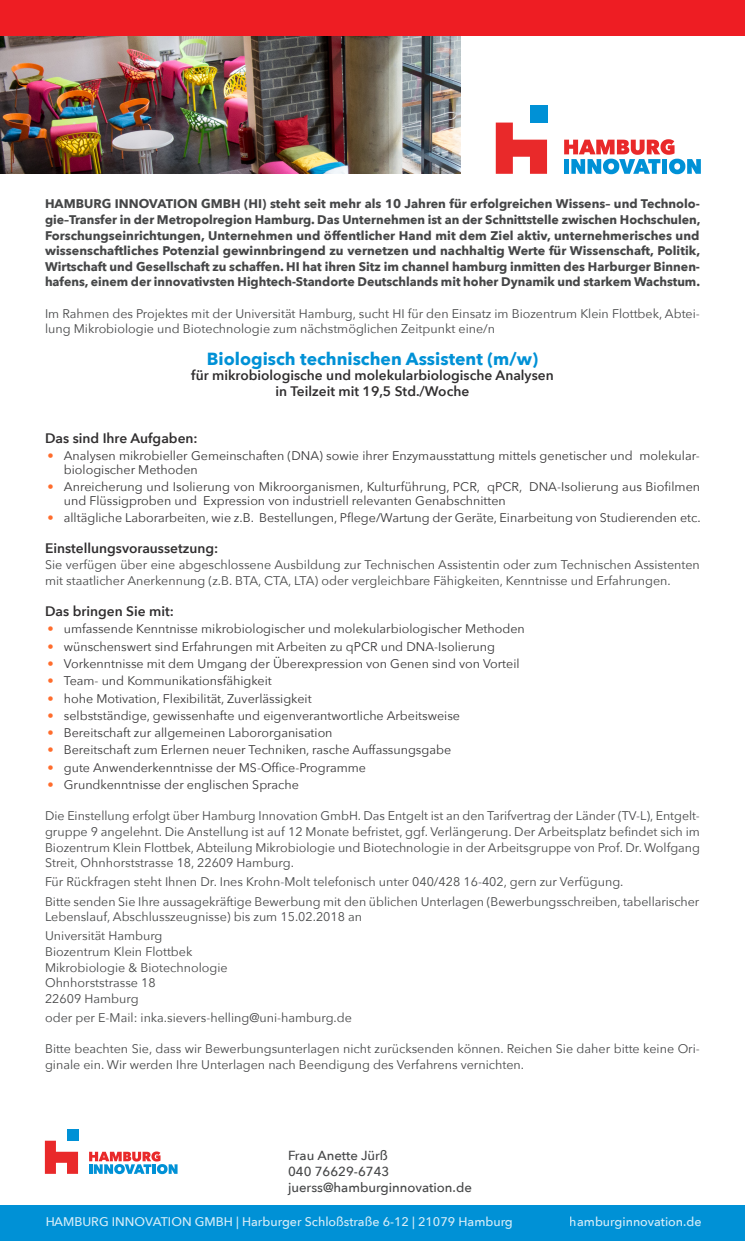
<style>
.page{position:relative;width:745px;height:1241px;background:#fff}
.page>*{position:absolute;margin:0;border:0;box-sizing:border-box;transform-origin:0 0}
.Stelle{font:700 17.5px "Avenir Next";color:#0091d6}
.Stelle-2{font:600 13.75px "Avenir Next";color:#312f30}
.subline{font:600 13.75px "Avenir Next";color:#312f30}
.Kontakt{font:500 13.12px "Avenir Next";color:#454647}
.Info{font:12.5px/15.6px "Avenir Next";color:#454647}
.t1{font:12.5px/13.8px "Avenir Next";color:#363536}
.Fließtext{font:700 12.5px/15.6px "Avenir Next";letter-spacing:-.005em;color:#454647;text-align:justify}
.Fließtext-2{font:12.5px/15.6px "Avenir Next";color:#454647}
.t2{font:500 12.5px "Avenir Next";color:#fff}
.s1{color:#ff6c2c}
</style>
<div class="page">
<img style="left:0;top:35px;width:459px;height:139px">
<svg style="left:564px;top:139px;width:136px;height:35px"></svg>
<svg style="left:495px;top:122px;width:51px;height:52px"></svg>
<div style="left:529px;top:105px;width:17px;height:17px;background:#0091d6"></div>
<div style="left:0;top:1205px;width:744px;height:35px;background:#0091d6"></div>
<div style="left:0;top:0;width:744px;height:35px;background:#ee1d23"></div>
<svg style="left:89px;top:1151px;width:88px;height:22px"></svg>
<svg style="left:45px;top:1140px;width:33px;height:33px"></svg>
<div style="left:67px;top:1129px;width:11px;height:11px;background:#0091d6"></div>
<p class="Fließtext" style="left:45px;top:196px;width:656px">HAMBURG INNOVATION GMBH (HI) steht seit mehr als 10 Jahren für erfolgreichen Wissens– und Technolo&shy;gie–Transfer in der Metropolregion Hamburg. Das Unternehmen ist an der Schnittstelle zwischen Hochschulen, Forschungseinrichtungen, Unternehmen und öffentlicher Hand mit dem Ziel aktiv, unternehmerisches und wissenschaftliches Potenzial gewinnbringend zu vernetzen und nachhaltig Werte für Wissenschaft, Politik, Wirtschaft und Gesellschaft zu schaffen. HI hat ihren Sitz im channel hamburg inmitten des Harburger Binnen&shy;hafens, einem der innovativsten Hightech-Standorte Deutschlands mit hoher Dynamik und starkem Wachstum.</p>
<p class="Fließtext-2" style="left:45px;top:305px;width:656px">Im Rahmen des Projektes mit der Universität Hamburg, sucht HI für den Einsatz im Biozentrum Klein Flottbek, Abtei&shy;lung Mikrobiologie und Biotechnologie zum nächstmöglichen Zeitpunkt eine/n</p>
<p class="Stelle" style="left:207px;top:343px;width:332px">Biologisch technischen Assistent (m/w)</p>
<p class="Stelle-2" style="left:191px;top:363px;width:363px">für mikrobiologische und molekularbiologische Analysen</p>
<p class="Stelle-2" style="left:275px;top:379px;width:195px">in Teilzeit mit 19,5 Std./Woche</p>
<p class="subline" style="left:45px;top:426px;width:154px">Das sind Ihre Aufgaben:</p>
<p class="t1" style="left:64px;top:448px;width:637px;text-indent:-16px"><span class="s1">•</span> Analysen mikrobieller Gemeinschaften (DNA) sowie ihrer Enzymausstattung mittels genetischer und molekular&shy;biologischer Methoden</p>
<p class="t1" style="left:64px;top:479px;width:637px;text-indent:-16px"><span class="s1">•</span> Anreicherung und Isolierung von Mikroorganismen, Kulturführung, PCR, qPCR, DNA-Isolierung aus Biofilmen und Flüssigproben und Expression von industriell relevanten Genabschnitten</p>
<p class="t1" style="left:48px;top:510px;width:654px"><span class="s1">•</span> alltägliche Laborarbeiten, wie z.B. Bestellungen, Pflege/Wartung der Geräte, Einarbeitung von Studierenden etc.</p>
<p class="subline" style="left:45px;top:537px;width:174px">Einstellungsvoraussetzung:</p>
<p class="Info" style="left:45px;top:556px;width:656px">Sie verfügen über eine abgeschlossene Ausbildung zur Technischen Assistentin oder zum Technischen Assistenten mit staatlicher Anerkennung (z.B. BTA, CTA, LTA) oder vergleichbare Fähigkeiten, Kenntnisse und Erfahrungen.</p>
<p class="subline" style="left:45px;top:599px;width:130px">Das bringen Sie mit:</p>
<p class="t1" style="left:48px;top:621px;width:478px"><span class="s1">•</span> umfassende Kenntnisse mikrobiologischer und molekularbiologischer Methoden</p>
<p class="t1" style="left:48px;top:638px;width:448px"><span class="s1">•</span> wünschenswert sind Erfahrungen mit Arbeiten zu qPCR und DNA-Isolierung</p>
<p class="t1" style="left:48px;top:656px;width:473px"><span class="s1">•</span> Vorkenntnisse mit dem Umgang der Überexpression von Genen sind von Vorteil</p>
<p class="t1" style="left:48px;top:673px;width:225px"><span class="s1">•</span> Team- und Kommunikationsfähigkeit</p>
<p class="t1" style="left:48px;top:690px;width:265px"><span class="s1">•</span> hohe Motivation, Flexibilität, Zuverlässigkeit</p>
<p class="t1" style="left:48px;top:708px;width:414px"><span class="s1">•</span> selbstständige, gewissenhafte und eigenverantwortliche Arbeitsweise</p>
<p class="t1" style="left:48px;top:725px;width:286px"><span class="s1">•</span> Bereitschaft zur allgemeinen Labororganisation</p>
<p class="t1" style="left:48px;top:742px;width:405px"><span class="s1">•</span> Bereitschaft zum Erlernen neuer Techniken, rasche Auffassungsgabe</p>
<p class="t1" style="left:48px;top:759px;width:320px"><span class="s1">•</span> gute Anwenderkenntnisse der MS-Office-Programme</p>
<p class="t1" style="left:48px;top:777px;width:253px"><span class="s1">•</span> Grundkenntnisse der englischen Sprache</p>
<p class="Info" style="left:45px;top:807px;width:656px;text-align:justify">Die Einstellung erfolgt über Hamburg Innovation GmbH. Das Entgelt ist an den Tarifvertrag der Länder (TV-L), Entgelt&shy;gruppe 9 angelehnt. Die Anstellung ist auf 12 Monate befristet, ggf. Verlängerung. Der Arbeitsplatz befindet sich im Biozentrum Klein Flottbek, Abteilung Mikrobiologie und Biotechnologie in der Arbeitsgruppe von Prof. Dr. Wolfgang Streit, Ohnhorststrasse 18, 22609 Hamburg.</p>
<p class="Info" style="left:45px;top:873px;width:579px">Für Rückfragen steht Ihnen Dr. Ines Krohn-Molt telefonisch unter 040/428 16-402, gern zur Verfügung.</p>
<p class="Info" style="left:45px;top:892px;width:655px">Bitte senden Sie Ihre aussagekräftige Bewerbung mit den üblichen Unterlagen (Bewerbungsschreiben, tabellarischer<br>Lebenslauf, Abschlusszeugnisse) bis zum 15.02.2018 an</p>
<p class="Info" style="left:45px;top:927px;width:119px">Universität Hamburg</p>
<p class="Info" style="left:45px;top:943px;width:149px">Biozentrum Klein Flottbek</p>
<p class="Info" style="left:45px;top:958px;width:184px">Mikrobiologie &amp; Biotechnologie</p>
<p class="Info" style="left:45px;top:974px;width:112px">Ohnhorststrasse 18</p>
<p class="Info" style="left:45px;top:990px;width:95px">22609 Hamburg</p>
<p class="Info" style="left:45px;top:1009px;width:308px">oder per E-Mail: inka.sievers-helling@uni-hamburg.de</p>
<p class="Info" style="left:45px;top:1040px;width:656px">Bitte beachten Sie, dass wir Bewerbungsunterlagen nicht zurücksenden können. Reichen Sie daher bitte keine Ori&shy;ginale ein. Wir werden Ihre Unterlagen nach Beendigung des Verfahrens vernichten.</p>
<p class="Kontakt" style="left:288px;top:1144px;width:101px">Frau Anette Jürß</p>
<p class="Kontakt" style="left:288px;top:1159px;width:103px">040 76629-6743</p>
<p class="Kontakt" style="left:288px;top:1175px;width:185px">juerss@hamburginnovation.de</p>
<p class="t2" style="left:45px;top:1210px;width:469px">HAMBURG INNOVATION GMBH | Harburger Schloßstraße 6-12 | 21079 Hamburg</p>
<p class="t2" style="left:569px;top:1210px;width:133px">hamburginnovation.de</p>
</div>
